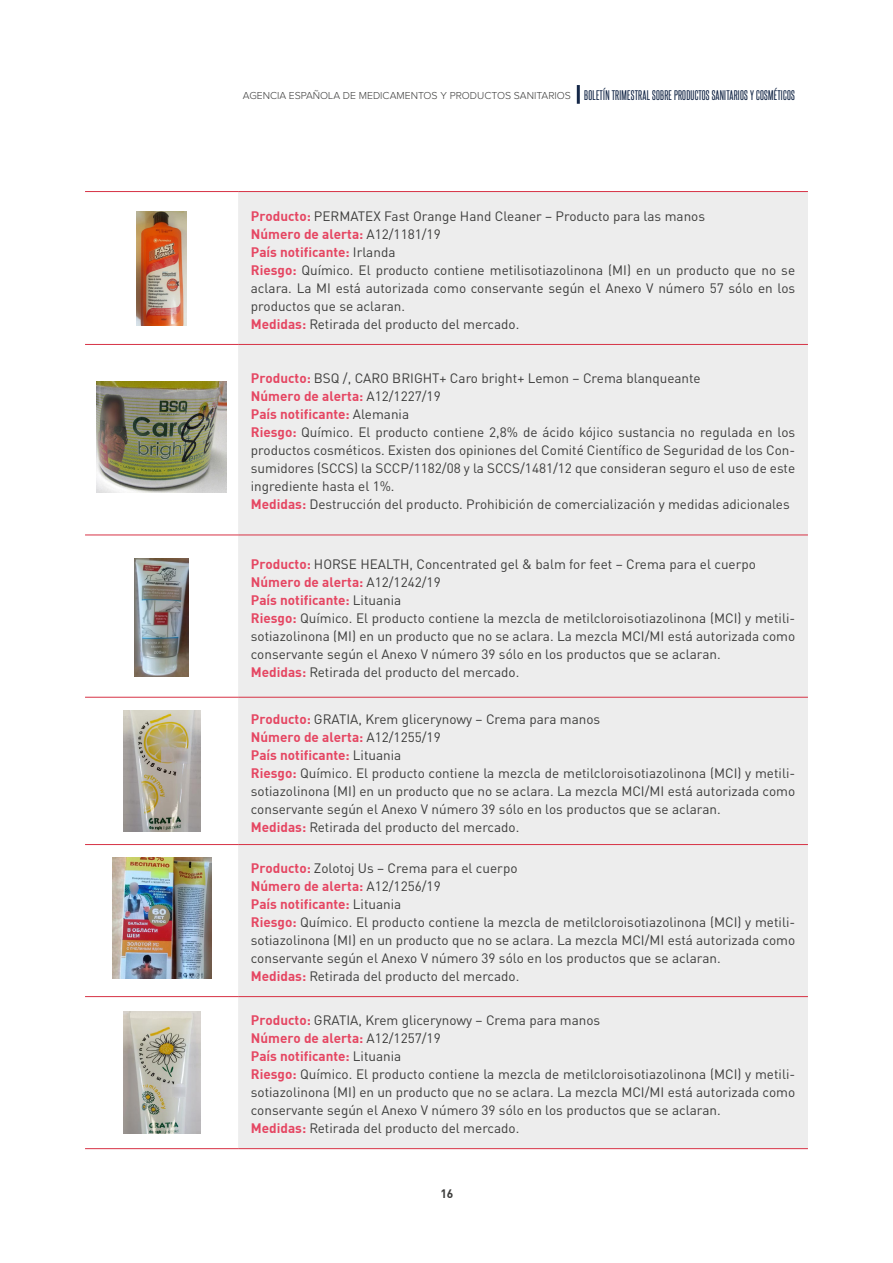
<style>
.page{position:relative;width:893px;height:1263px;background:#fff}
.page>*{position:absolute;margin:0;border:0;box-sizing:border-box;transform-origin:0 0}
.t1{font:13.5px/18px "DIN Pro";color:#3c3c3b;text-align:justify}
.t2{font:700 13.5px "DIN";color:#e54662}
.t3{font:12px "Steelfish Rg";letter-spacing:.02em;color:#152848}
.t4{font:700 12px "DIN";color:#3c3c3b}
.s1{font-family:"Proxima Nova";font-weight:300;font-size:10.5px;color:#3c3c3b}
.s2{font-family:"DIN";font-weight:700;color:#e54662}
.s3{font-family:"DIN Pro";font-weight:400;color:#3c3c3b}
</style>
<div class="page">
<hr style="left:577px;top:85px;width:3px;height:19px;background:#152848">
<div style="left:238px;top:192px;width:570px;height:956px;background:#ededed"></div>
<hr style="left:85px;top:191px;width:153px;height:1px;background:#d73245">
<hr style="left:238px;top:191px;width:570px;height:1px;background:#d73245">
<hr style="left:85px;top:344px;width:153px;height:1px;background:#d73245">
<hr style="left:238px;top:344px;width:570px;height:1px;background:#d73245">
<hr style="left:85px;top:535px;width:153px;height:1px;background:#d73245">
<hr style="left:238px;top:535px;width:570px;height:1px;background:#d73245">
<hr style="left:85px;top:697px;width:153px;height:1px;background:#d73245">
<hr style="left:238px;top:697px;width:570px;height:1px;background:#d73245">
<hr style="left:85px;top:844px;width:153px;height:1px;background:#d73245">
<hr style="left:238px;top:844px;width:570px;height:1px;background:#d73245">
<hr style="left:85px;top:996px;width:153px;height:1px;background:#d73245">
<hr style="left:238px;top:996px;width:570px;height:1px;background:#d73245">
<hr style="left:85px;top:1148px;width:153px;height:1px;background:#d73245">
<hr style="left:238px;top:1148px;width:570px;height:1px;background:#d73245">
<img style="left:136px;top:211px;width:51px;height:114px">
<img style="left:96px;top:381px;width:131px;height:111px">
<img style="left:134px;top:558px;width:55px;height:118px">
<img style="left:123px;top:710px;width:77px;height:121px">
<img style="left:112px;top:858px;width:99px;height:120px">
<img style="left:123px;top:1011px;width:77px;height:122px">
<p class="t3" style="left:243px;top:86px;width:553px"><span class="s1">AGENCIA ESPAÑOLA DE MEDICAMENTOS Y PRODUCTOS SANITARIOS</span> BOLETÍN TRIMESTRAL SOBRE PRODUCTOS SANITARIOS Y COSMÉTICOS</p>
<p class="t1" style="left:251px;top:206px;width:456px"><span class="s2">Producto:</span> PERMATEX Fast Orange Hand Cleaner – Producto para las manos</p>
<p class="t2" style="left:251px;top:225px;width:191px">Número de alerta: <span class="s3">A12/1181/19</span></p>
<p class="t2" style="left:251px;top:243px;width:146px">País notificante: <span class="s3">Irlanda</span></p>
<p class="t1" style="left:251px;top:260px;width:546px"><span class="s2">Riesgo:</span> Químico. El producto contiene metilisotiazolinona (MI) en un producto que no se aclara. La MI está autorizada como conservante según el Anexo V número 57 sólo en los productos que se aclaran.</p>
<p class="t1" style="left:251px;top:314px;width:270px"><span class="s2">Medidas:</span> Retirada del producto del mercado.</p>
<p class="t1" style="left:251px;top:368px;width:451px"><span class="s2">Producto:</span> BSQ /, CARO BRIGHT+ Caro bright+ Lemon – Crema blanqueante</p>
<p class="t2" style="left:251px;top:388px;width:191px">Número de alerta: <span class="s3">A12/1227/19</span></p>
<p class="t2" style="left:251px;top:406px;width:160px">País notificante: <span class="s3">Alemania</span></p>
<p class="t1" style="left:251px;top:422px;width:546px"><span class="s2">Riesgo:</span> Químico. El producto contiene 2,8% de ácido kójico sustancia no regulada en los productos cosméticos. Existen dos opiniones del Comité Científico de Seguridad de los Con&shy;sumidores (SCCS) la SCCP/1182/08 y la SCCS/1481/12 que consideran seguro el uso de este ingrediente hasta el 1%.</p>
<p class="t1" style="left:251px;top:494px;width:540px"><span class="s2">Medidas:</span> Destrucción del producto. Prohibición de comercialización y medidas adicionales</p>
<p class="t1" style="left:251px;top:554px;width:507px"><span class="s2">Producto:</span> HORSE HEALTH, Concentrated gel &amp; balm for feet – Crema para el cuerpo</p>
<p class="t2" style="left:251px;top:573px;width:191px">Número de alerta: <span class="s3">A12/1242/19</span></p>
<p class="t2" style="left:251px;top:591px;width:152px">País notificante: <span class="s3">Lituania</span></p>
<p class="t1" style="left:251px;top:608px;width:546px"><span class="s2">Riesgo:</span> Químico. El producto contiene la mezcla de metilcloroisotiazolinona (MCI) y metili&shy;sotiazolinona (MI) en un producto que no se aclara. La mezcla MCI/MI está autorizada como conservante según el Anexo V número 39 sólo en los productos que se aclaran.</p>
<p class="t1" style="left:251px;top:662px;width:270px"><span class="s2">Medidas:</span> Retirada del producto del mercado.</p>
<p class="t1" style="left:251px;top:708px;width:351px"><span class="s2">Producto:</span> GRATIA, Krem glicerynowy – Crema para manos</p>
<p class="t2" style="left:251px;top:728px;width:191px">Número de alerta: <span class="s3">A12/1255/19</span></p>
<p class="t2" style="left:251px;top:746px;width:152px">País notificante: <span class="s3">Lituania</span></p>
<p class="t1" style="left:251px;top:762px;width:546px"><span class="s2">Riesgo:</span> Químico. El producto contiene la mezcla de metilcloroisotiazolinona (MCI) y metili&shy;sotiazolinona (MI) en un producto que no se aclara. La mezcla MCI/MI está autorizada como conservante según el Anexo V número 39 sólo en los productos que se aclaran.</p>
<p class="t1" style="left:251px;top:816px;width:270px"><span class="s2">Medidas:</span> Retirada del producto del mercado.</p>
<p class="t1" style="left:251px;top:858px;width:268px"><span class="s2">Producto:</span> Zolotoj Us – Crema para el cuerpo</p>
<p class="t2" style="left:251px;top:878px;width:191px">Número de alerta: <span class="s3">A12/1256/19</span></p>
<p class="t2" style="left:251px;top:896px;width:152px">País notificante: <span class="s3">Lituania</span></p>
<p class="t1" style="left:251px;top:912px;width:546px"><span class="s2">Riesgo:</span> Químico. El producto contiene la mezcla de metilcloroisotiazolinona (MCI) y metili&shy;sotiazolinona (MI) en un producto que no se aclara. La mezcla MCI/MI está autorizada como conservante según el Anexo V número 39 sólo en los productos que se aclaran.</p>
<p class="t1" style="left:251px;top:966px;width:270px"><span class="s2">Medidas:</span> Retirada del producto del mercado.</p>
<p class="t1" style="left:251px;top:1010px;width:351px"><span class="s2">Producto:</span> GRATIA, Krem glicerynowy – Crema para manos</p>
<p class="t2" style="left:251px;top:1030px;width:191px">Número de alerta: <span class="s3">A12/1257/19</span></p>
<p class="t2" style="left:251px;top:1048px;width:152px">País notificante: <span class="s3">Lituania</span></p>
<p class="t1" style="left:251px;top:1064px;width:546px"><span class="s2">Riesgo:</span> Químico. El producto contiene la mezcla de metilcloroisotiazolinona (MCI) y metili&shy;sotiazolinona (MI) en un producto que no se aclara. La mezcla MCI/MI está autorizada como conservante según el Anexo V número 39 sólo en los productos que se aclaran.</p>
<p class="t1" style="left:251px;top:1118px;width:270px"><span class="s2">Medidas:</span> Retirada del producto del mercado.</p>
<p class="t4" style="left:440px;top:1186px;width:15px">16</p>
</div>
